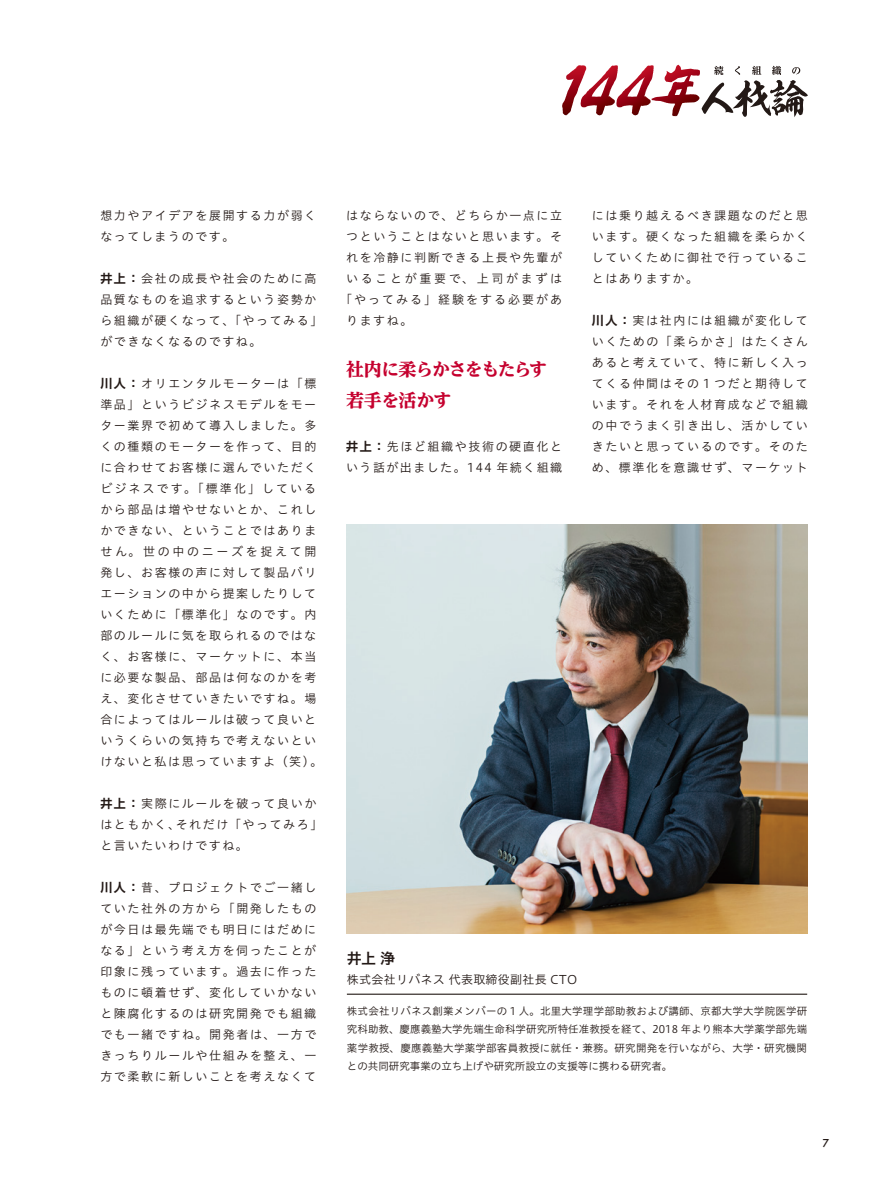
<style>
.page{position:relative;width:893px;height:1178px;background:#fff}
.page>*{position:absolute;margin:0;border:0;box-sizing:border-box;transform-origin:0 0}
.t1{font:800 18px/31.5px "UD Reimin Pro";letter-spacing:-.055em;color:#c5002e}
.t2{font:15px "Hiragino UD Sans Std W6";color:#231916}
.t3{font:12px/21px "Hiragino UD Sans Std W3";letter-spacing:.135em;color:#231916}
.t4{font:12px "Hiragino UD Sans Std W3";letter-spacing:.025em;color:#231916}
.t5{font:12px "Hiragino UD Sans Std W3";letter-spacing:.165em;color:#231916}
.t6{font:12px "Hiragino UD Sans Std W3";letter-spacing:.22em;color:#231916}
.t7{font:500 12px "Futura";color:#231916}
.t8{font:10.5px/18.3px "Hiragino UD Sans Std W3";color:#231916;text-align:justify}
.s1{font-family:"UD Shin Go Pro De";font-weight:700}
</style>
<div class="page">
<img style="left:346px;top:525px;width:462px;height:408px">
<hr style="left:347px;top:993px;width:460px;height:2px;background:#231916">
<svg style="left:702px;top:66px;width:106px;height:51px"></svg>
<svg style="left:566px;top:65px;width:13px;height:13px"></svg>
<svg style="left:581px;top:101px;width:4px;height:7px"></svg>
<svg style="left:611px;top:101px;width:9px;height:7px"></svg>
<svg style="left:585px;top:65px;width:69px;height:28px"></svg>
<svg style="left:665px;top:65px;width:23px;height:17px"></svg>
<p class="t3" style="left:100px;top:204px;width:217px">想力やアイデアを展開する力が弱くなってしまうのです。</p>
<p class="t3" style="left:100px;top:267px;width:223px"><span class="s1">井上：</span>会社の成長や社会のために高品質なものを追求するという姿勢から組織が硬くなって、「やってみる」ができなくなるのですね。</p>
<p class="t3" style="left:100px;top:372px;width:223px"><span class="s1">川人：</span>オリエンタルモーターは「標準品」というビジネスモデルをモーター業界で初めて導入しました。多くの種類のモーターを作って、目的に合わせてお客様に選んでいただくビジネスです。「標準化」しているから部品は増やせないとか、これしかできない、ということではありません。世の中のニーズを捉えて開発し、お客様の声に対して製品バリエーションの中から提案したりしていくために「標準化」なのです。内部のルールに気を取られるのではなく、お客様に、マーケットに、本当に必要な製品、部品は何なのかを考え、変化させていきたいですね。場合によってはルールは破って良いというくらいの気持ちで考えないといけないと私は思っていますよ（笑）。</p>
<p class="t3" style="left:100px;top:792px;width:223px"><span class="s1">井上：</span>実際にルールを破って良いかはともかく、それだけ「やってみろ」と言いたいわけですね。</p>
<p class="t3" style="left:100px;top:876px;width:218px;text-align:justify"><span class="s1">川人：</span>昔、プロジェクトでご一緒していた社外の方から「開発したものが今日は最先端でも明日にはだめになる」という考え方を伺ったことが印象に残っています。過去に作ったものに頓着せず、変化していかないと陳腐化するのは研究開発でも組織でも一緒ですね。開発者は、一方できっちりルールや仕組みを整え、一方で柔軟に新しいことを考えなくて</p>
<p class="t3" style="left:346px;top:204px;width:218px">はならないので、どちらか一点に立</p>
<p class="t3" style="left:346px;top:225px;width:218px">つということはないと思います。そ</p>
<p class="t3" style="left:346px;top:246px;width:217px">れを冷静に判断できる上長や先輩が</p>
<p class="t6" style="left:346px;top:269px;width:218px">いることが重要で、上司がまずは</p>
<p class="t5" style="left:340px;top:290px;width:224px">「やってみる」経験をする必要があ</p>
<p class="t3" style="left:346px;top:309px;width:68px">りますね。</p>
<h1 class="t1" style="left:346px;top:353px;width:203px">社内に柔らかさをもたらす若手を活かす</h1>
<p class="t3" style="left:346px;top:435px;width:218px"><span class="s1">井上：</span>先ほど組織や技術の硬直化という話が出ました。144 年続く組織</p>
<p class="t3" style="left:592px;top:204px;width:217px;text-align:justify">には乗り越えるべき課題なのだと思います。硬くなった組織を柔らかくしていくために御社で行っていることはありますか。</p>
<p class="t3" style="left:592px;top:309px;width:217px;text-align:justify"><span class="s1">川人：</span>実は社内には組織が変化していくための「柔らかさ」はたくさんあると考えていて、特に新しく入ってくる仲間はその１つだと期待しています。それを人材育成などで組織の中でうまく引き出し、活かしていきたいと思っているのです。そのため、標準化を意識せず、マーケット</p>
<p class="t2" style="left:347px;top:947px;width:50px">井上 浄</p>
<p class="t4" style="left:347px;top:971px;width:232px">株式会社リバネス 代表取締役副社長 CTO</p>
<p class="t8" style="left:347px;top:1001px;width:462px">株式会社リバネス創業メンバーの 1 人。北里大学理学部助教および講師、京都大学大学院医学研究科助教、慶應義塾大学先端生命科学研究所特任准教授を経て、2018 年より熊本大学薬学部先端薬学教授、慶應義塾大学薬学部客員教授に就任・兼務。研究開発を行いながら、大学・研究機関との共同研究事業の立ち上げや研究所設立の支援等に携わる研究者。</p>
<p class="t7" style="left:822px;top:1134px;width:8px">7</p>
</div>
